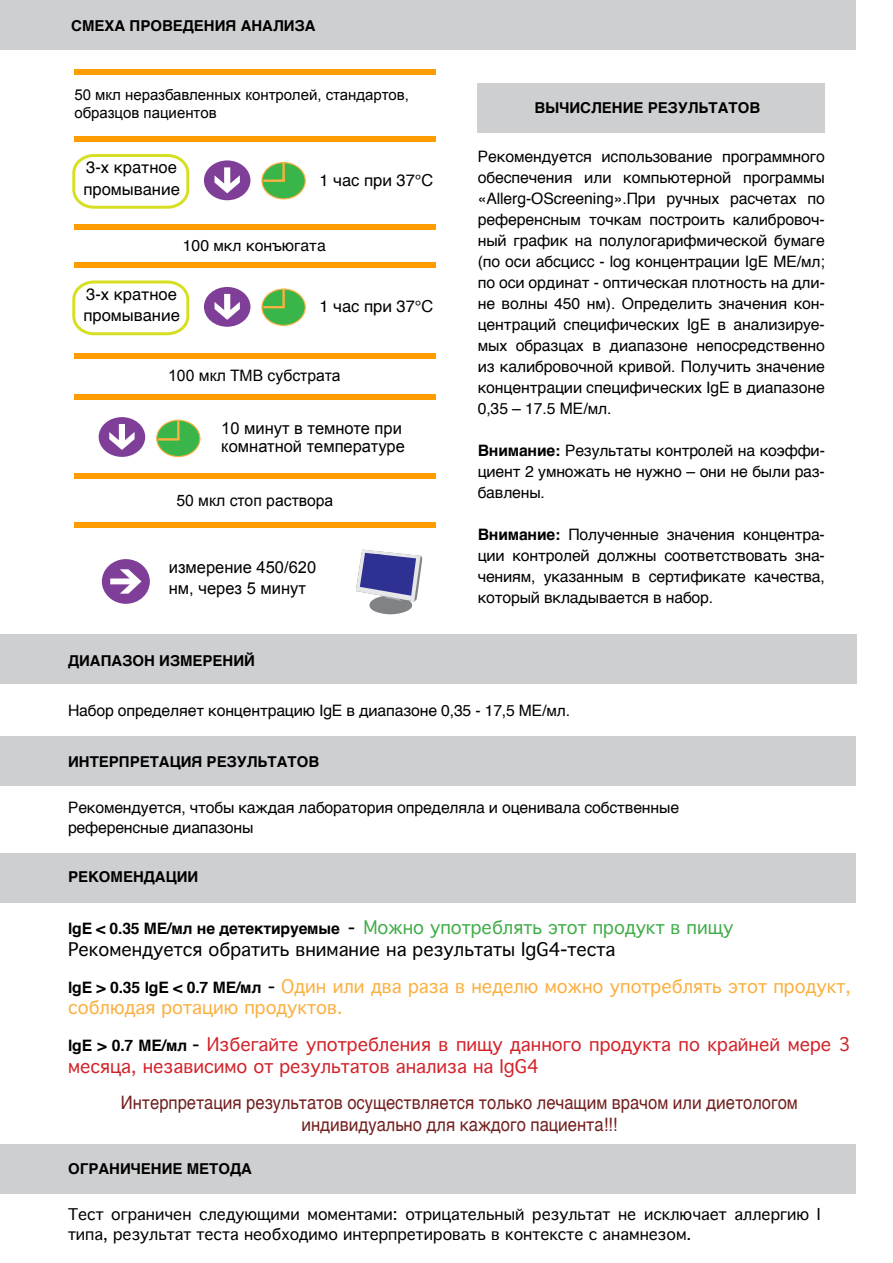
<style>
.page{position:relative;width:893px;height:1263px;background:#fff}
.page>*{position:absolute;margin:0;border:0;box-sizing:border-box;transform-origin:0 0}
.t1{font:18.45px/22.5px "Helvetica";color:#721f1e;text-align:center;scale:.89 1}
.t2{font:18px/22.5px "Geneva";color:#000}
.t3{font:18px/21.6px "Geneva";color:#d2232a}
.t4{font:18px/21.6px "Geneva";color:#fbb040}
.t5{font:16.5px/18px "Arial";color:#000}
.t6{font:16.5px/21.6px "Helvetica";color:#000}
.t7{font:15.75px/21px "Helvetica";letter-spacing:-.01em;color:#000;text-align:justify}
.t8{font:15.75px/19.5px "Geneva";color:#000}
.t9{font:15.75px "Arial";color:#000}
.t10{font:700 15px "Helvetica";color:#000}
.t11{font:15px/18px "Arial";color:#000}
.s1{font-weight:700}
.s2{font-family:"Helvetica";font-weight:700;font-size:15.75px}
.s3{color:#41ad49}
.s4{font-family:"Helvetica";font-weight:700;font-size:15.75px;color:#000}
.s5{color:#000}
</style>
<div class="page">
<div style="left:0;top:634px;width:856px;height:50px;background:#cecfd1"></div>
<div style="left:0;top:736px;width:856px;height:50px;background:#cecfd1"></div>
<div style="left:0;top:0;width:856px;height:50px;background:#cecfd1"></div>
<svg style="left:356px;top:549px;width:66px;height:66px"></svg>
<div style="left:157px;top:420px;width:43px;height:36px;background:#39b54a;border-radius:50%"></div>
<div style="left:156px;top:420px;width:45px;height:37px;border:1px solid #fbb040;border-radius:50%"></div>
<hr style="left:177px;top:421px;width:3px;height:18px;background:#fbb040">
<hr style="left:158px;top:438px;width:21px;height:3px;background:#fbb040">
<svg style="left:99px;top:417px;width:46px;height:40px"></svg>
<svg style="left:102px;top:559px;width:48px;height:45px"></svg>
<div style="left:74px;top:224px;width:361px;height:6px;background:#ff9d00"></div>
<div style="left:74px;top:69px;width:361px;height:5px;background:#ff9d00"></div>
<div style="left:74px;top:262px;width:361px;height:5px;background:#ff9d00"></div>
<div style="left:74px;top:354px;width:361px;height:5px;background:#ff9d00"></div>
<div style="left:74px;top:394px;width:361px;height:6px;background:#ff9d00"></div>
<div style="left:74px;top:474px;width:361px;height:5px;background:#ff9d00"></div>
<div style="left:74px;top:522px;width:361px;height:5px;background:#ff9d00"></div>
<div style="left:478px;top:83px;width:347px;height:50px;background:#cecfd1"></div>
<div style="left:0;top:853px;width:856px;height:50px;background:#cecfd1"></div>
<svg style="left:72px;top:154px;width:118px;height:55px"></svg>
<div style="left:262px;top:163px;width:43px;height:36px;background:#39b54a;border-radius:50%"></div>
<div style="left:261px;top:162px;width:45px;height:37px;border:1px solid #fbb040;border-radius:50%"></div>
<hr style="left:282px;top:163px;width:3px;height:18px;background:#fbb040">
<hr style="left:263px;top:179px;width:22px;height:3px;background:#fbb040">
<svg style="left:204px;top:160px;width:46px;height:40px"></svg>
<svg style="left:72px;top:280px;width:118px;height:56px"></svg>
<div style="left:262px;top:289px;width:43px;height:36px;background:#39b54a;border-radius:50%"></div>
<div style="left:261px;top:288px;width:45px;height:38px;border:1px solid #fbb040;border-radius:50%"></div>
<hr style="left:282px;top:289px;width:3px;height:18px;background:#fbb040">
<hr style="left:263px;top:306px;width:22px;height:2px;background:#fbb040">
<svg style="left:204px;top:287px;width:46px;height:40px"></svg>
<div style="left:74px;top:136px;width:361px;height:5px;background:#ff9d00"></div>
<div style="left:0;top:1144px;width:856px;height:50px;background:#cecfd1"></div>
<p class="t10" style="left:71px;top:13px;width:246px">СМЕХА ПРОВЕДЕНИЯ АНАЛИЗА</p>
<p class="t11" style="left:74px;top:86px;width:336px">50 мкл неразбавленных контролей, стандартов, образцов пациентов</p>
<p class="t6" style="left:83px;top:157px;width:98px">3-х кратное промывание</p>
<p class="t6" style="left:319px;top:170px;width:116px">1 час при 37°С</p>
<p class="t7" style="left:183px;top:235px;width:144px">100 мкл конъюгата</p>
<p class="t6" style="left:83px;top:284px;width:98px">3-х кратное промывание</p>
<p class="t6" style="left:319px;top:296px;width:116px">1 час при 37°С</p>
<p class="t9" style="left:168px;top:365px;width:174px">100 мкл TMB субстрата</p>
<p class="t5" style="left:221px;top:420px;width:185px">10 минут в темноте при комнатной температуре</p>
<p class="t9" style="left:176px;top:490px;width:158px">50 мкл стоп раствора</p>
<p class="t5" style="left:169px;top:557px;width:149px;line-height:21px">измерение 450/620 нм, через 5 минут</p>
<p class="t10" style="left:534px;top:96px;width:227px">ВЫЧИСЛЕНИЕ РЕЗУЛЬТАТОВ</p>
<p class="t7" style="left:478px;top:146px;width:349px">Рекомендуется использование программного обеспечения или компьютерной программы «Allerg-OScreening».При ручных расчетах по референсным точкам построить калибровоч&shy;ный график на полулогарифмической бумаге (по оси абсцисс - log концентрации IgE МЕ/мл; по оси ординат - оптическая плотность на дли&shy;не волны 450 нм). Определить значения кон&shy;центраций специфических IgE в анализируе&shy;мых образцах в диапазоне непосредственно из калибровочной кривой. Получить значение концентрации специфических IgE в диапазоне 0,35 – 17.5 МЕ/мл.</p>
<p class="t7" style="left:478px;top:440px;width:349px"><span class="s1">Внимание:</span> Результаты контролей на коэффи&shy;циент 2 умножать не нужно – они не были раз&shy;бавлены.</p>
<p class="t7" style="left:478px;top:524px;width:349px"><span class="s1">Внимание:</span> Полученные значения концентра&shy;ции контролей должны соответствовать зна&shy;чениям, указанным в сертификате качества, который вкладывается в набор.</p>
<p class="t10" style="left:68px;top:649px;width:189px">ДИАПАЗОН ИЗМЕРЕНИЙ</p>
<p class="t7" style="left:68px;top:700px;width:504px">Набор определяет концентрацию IgE в диапазоне 0,35 - 17,5 МЕ/мл.</p>
<p class="t10" style="left:68px;top:750px;width:253px">ИНТЕРПРЕТАЦИЯ РЕЗУЛЬТАТОВ</p>
<p class="t7" style="left:68px;top:798px;width:613px;line-height:19.5px">Рекомендуется, чтобы каждая лаборатория определяла и оценивала собственные референсные диапазоны</p>
<p class="t10" style="left:68px;top:865px;width:132px">РЕКОМЕНДАЦИИ</p>
<p class="t2" style="left:68px;top:916px;width:667px"><span class="s2">lgE &lt; 0.35 МЕ/мл не детектируемые</span> - <span class="s3">Можно употреблять этот продукт в пищу<br></span>Рекомендуется обратить внимание на результаты IgG4-теста</p>
<p class="t4" style="left:68px;top:976px;width:784px"><span class="s4">lgE &gt; 0.35 lgE &lt; 0.7 МЕ/мл</span> <span class="s5">-</span> Один или два раза в неделю можно употреблять этот продукт, соблюдая ротацию продуктов.</p>
<p class="t3" style="left:68px;top:1034px;width:784px"><span class="s4">lgE &gt; 0.7 МЕ/мл</span> <span class="s5">-</span> Избегайте употребления в пищу данного продукта по крайней мере 3 месяца, независимо от результатов анализа на IgG4</p>
<p class="t1" style="left:121px;top:1091px;width:762px">Интерпретация результатов осуществляется только лечащим врачом или диетологом индивидуально для каждого пациента!!!</p>
<p class="t10" style="left:68px;top:1156px;width:185px">ОГРАНИЧЕНИЕ МЕТОДА</p>
<p class="t8" style="left:68px;top:1205px;width:754px">Тест ограничен следующими моментами: отрицательный результат не исключает аллергию I типа, результат теста необходимо интерпретировать в контексте с анамнезом.</p>
</div>
